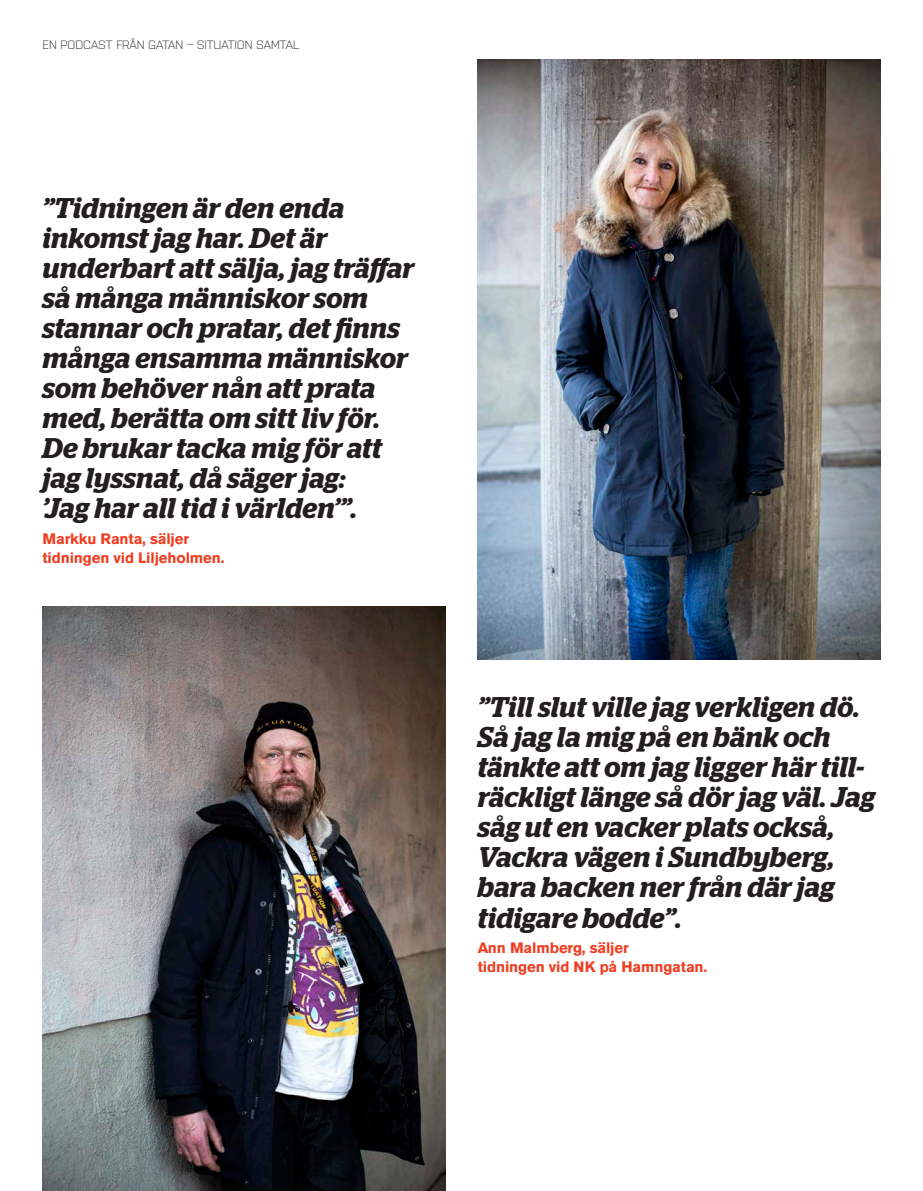
<style>
.page{position:relative;width:923px;height:1191px;background:#fff}
.page>*{position:absolute;margin:0;border:0;box-sizing:border-box;transform-origin:0 0}
.t1{font:italic 600 28.5px/30px "Stag";letter-spacing:.005em;color:#231f20}
.t2{font:700 15px/18.3px "Akzidenz Grotesk BE";letter-spacing:-.01em;color:#ef3e22}
.t3{font:300 12px "Purista";color:#231f20}
</style>
<div class="page">
<img style="left:42px;top:606px;width:403px;height:584px">
<img style="left:478px;top:60px;width:402px;height:599px">
<p class="t3" style="left:42px;top:36px;width:258px">EN PODCAST FRÅN GATAN – SITUATION SAMTAL</p>
<p class="t1" style="left:42px;top:193px;width:373px">”Tidningen är den enda inkomst jag har. Det är underbart att sälja, jag träffar så många människor som stannar och pratar, det finns många ensamma människor som behöver nån att prata med, berätta om sitt liv för.<br>De brukar tacka mig för att jag lyssnat, då säger jag:<br>’Jag har all tid i världen’”.</p>
<p class="t2" style="left:42px;top:530px;width:183px">Markku Ranta, säljer tidningen vid Liljeholmen.</p>
<p class="t1" style="left:478px;top:692px;width:399px">”Till slut ville jag verkligen dö.<br>Så jag la mig på en bänk och tänkte att om jag ligger här till&shy;räckligt länge så dör jag väl. Jag såg ut en vacker plats också,<br>Vackra vägen i Sundbyberg, bara backen ner från där jag tidigare bodde”.</p>
<p class="t2" style="left:478px;top:939px;width:231px">Ann Malmberg, säljer<br>tidningen vid NK på Hamngatan.</p>
</div>
